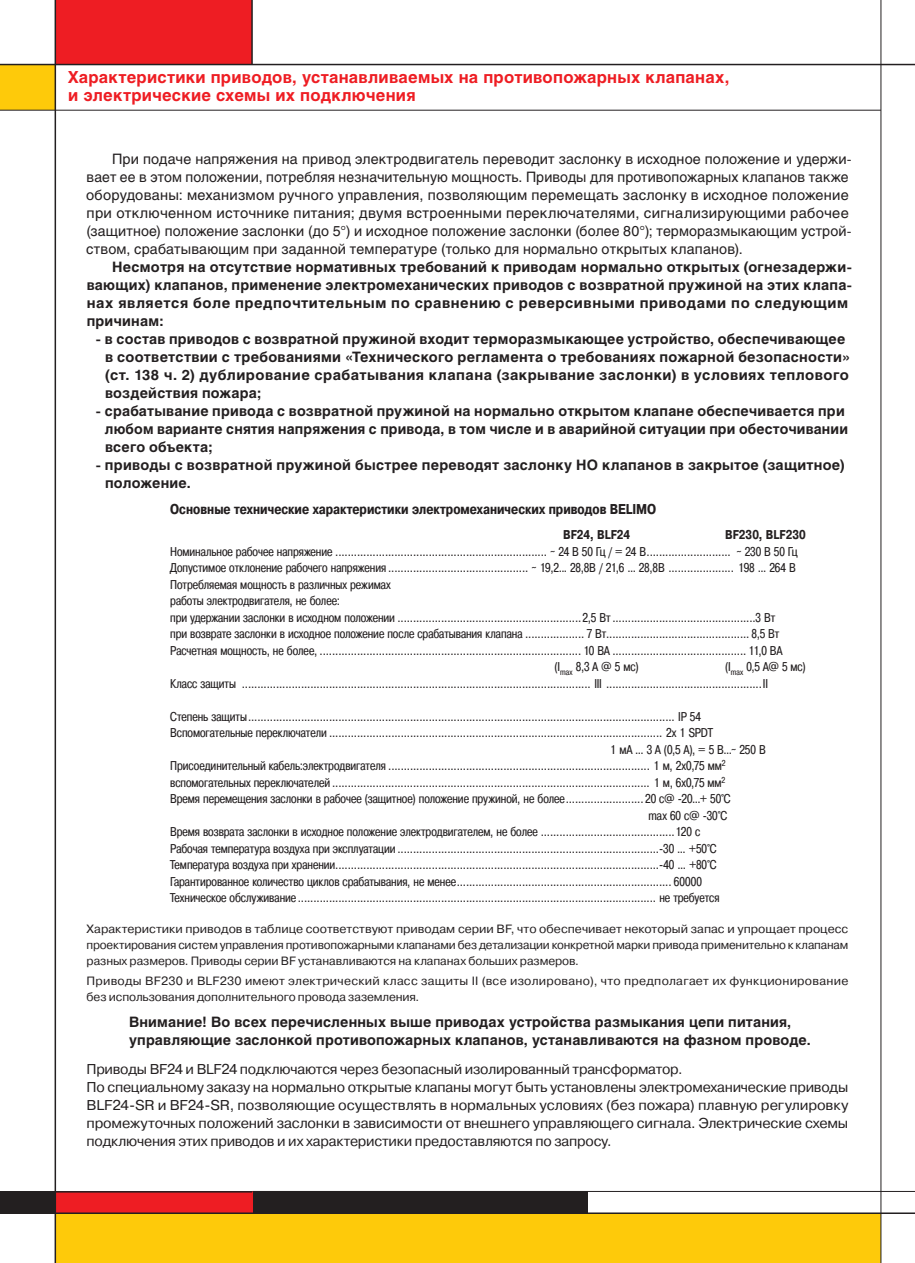
<style>
.page{position:relative;width:915px;height:1263px;background:#fff}
.page>*{position:absolute;margin:0;border:0;box-sizing:border-box;transform-origin:0 0}
.t1{font:700 16.5px/18px "Helios C";letter-spacing:.015em;color:#ee1d23}
.t2{font:700 14.25px/18px "Helios C";letter-spacing:.015em;color:#231f20}
.t3{font:14.25px/18px "Helios C";letter-spacing:.01em;color:#231f20}
.t4{font:14.25px/18px "Pragmatica C";letter-spacing:-.015em;color:#231f20}
.t5{font:700 14.25px "Pragmatica Cond C";color:#231f20}
.t6{font:12.75px/16.5px "Pragmatica Cond C";color:#231f20}
.t7{font:700 12.75px "Pragmatica Cond C";color:#231f20}
.t8{font:12px/15.8px "Pragmatica C";letter-spacing:.01em;color:#231f20;text-align:justify}
</style>
<div class="page">
<div style="left:55px;top:1213px;width:825px;height:50px;background:#feca0a"></div>
<div style="left:56px;top:0;width:196px;height:65px;background:#ee1d23"></div>
<div style="left:0;top:65px;width:55px;height:45px;background:#feca0a"></div>
<hr style="left:0;top:64px;width:914px;height:1px;background:#231f20">
<hr style="left:880px;top:0;width:1px;height:1263px;background:#231f20">
<hr style="left:0;top:110px;width:880px;height:1px;background:#231f20">
<hr style="left:251px;top:0;width:2px;height:64px;background:#231f20">
<div style="left:0;top:1191px;width:587px;height:22px;background:#231f20"></div>
<div style="left:56px;top:1191px;width:196px;height:21px;background:#ee1d23"></div>
<hr style="left:0;top:1212px;width:914px;height:2px;background:#231f20">
<hr style="left:252px;top:1191px;width:662px;height:1px;background:#231f20">
<hr style="left:55px;top:1191px;width:197px;height:1px;background:#231f20">
<hr style="left:55px;top:0;width:1px;height:1263px;background:#231f20">
<p class="t1" style="left:68px;top:68px;width:663px">Характеристики приводов, устанавливаемых на противопожарных клапанах, и электрические схемы их подключения</p>
<p class="t3" style="left:86px;top:150px;width:766px;text-indent:26px">При подаче напряжения на привод электродвигатель переводит заслонку в исходное положение и удержи&shy;вает ее в этом положении, потребляя незначительную мощность. Приводы для противопожарных клапанов также оборудованы: механизмом ручного управления, позволяющим перемещать заслонку в исходное положение при отключенном источнике питания; двумя встроенными переключателями, сигнализирующими рабочее (защитное) положение заслонки (до 5°) и исходное положение заслонки (более 80°); терморазмыкающим устрой&shy;ством, срабатывающим при заданной температуре (только для нормально открытых клапанов).</p>
<p class="t2" style="left:87px;top:258px;width:766px;text-indent:26px">Несмотря на отсутствие нормативных требований к приводам нормально открытых (огнезадержи&shy;вающих) клапанов, применение электромеханических приводов с возвратной пружиной на этих клапа&shy;нах является боле предпочтительным по сравнению с реверсивными приводами по следующим причинам:</p>
<p class="t2" style="left:105px;top:330px;width:746px;text-indent:-9px">- в состав приводов с возвратной пружиной входит терморазмыкающее устройство, обеспечивающее в соответствии с требованиями «Технического регламента о требованиях пожарной безопасности» (ст. 138 ч. 2) дублирование срабатывания клапана (закрывание заслонки) в условиях теплового воздействия пожара;</p>
<p class="t2" style="left:105px;top:402px;width:744px;text-indent:-9px">- срабатывание привода с возвратной пружиной на нормально открытом клапане обеспечивается при любом варианте снятия напряжения с привода, в том числе и в аварийной ситуации при обесточивании всего объекта;</p>
<p class="t2" style="left:105px;top:456px;width:741px;text-indent:-9px">- приводы с возвратной пружиной быстрее переводят заслонку НО клапанов в закрытое (защитное) положение.</p>
<p class="t5" style="left:170px;top:501px;width:487px">Основные технические характеристики электромеханических приводов BELIMO</p>
<p class="t7" style="left:563px;top:528px;width:68px">BF24, BLF24</p>
<p class="t7" style="left:725px;top:528px;width:82px">BF230, BLF230</p>
<p class="t6" style="left:170px;top:543px;width:628px">Номинальное рабочее напряжение .................................................................... ~ 24 В 50 Гц / = 24 В........................... ~ 230 В 50 Гц</p>
<p class="t6" style="left:170px;top:559px;width:626px">Допустимое отклонение рабочего напряжения ............................................. ~ 19,2... 28,8В / 21,6 ... 28,8В ..................... 198 ... 264 В</p>
<p class="t6" style="left:170px;top:576px;width:222px">Потребляемая мощность в различных режимах</p>
<p class="t6" style="left:170px;top:592px;width:171px">работы электродвигателя, не более:</p>
<p class="t6" style="left:170px;top:609px;width:606px">при удержании заслонки в исходном положении ...........................................................2,5 Вт ..............................................3 Вт</p>
<p class="t6" style="left:170px;top:625px;width:610px">при возврате заслонки в исходное положение после срабатывания клапана ................... 7 Вт.............................................. 8,5 Вт</p>
<p class="t6" style="left:170px;top:642px;width:613px">Расчетная мощность, не более, .................................................................................... 10 ВА ........................................... 11,0 ВА</p>
<p class="t6" style="left:554px;top:658px;width:86px">(I<sub>max</sub> 8,3 А @ 5 мс)</p>
<p class="t6" style="left:170px;top:658px;width:636px;text-indent:554px">(I<sub>max</sub> 0,5 А@ 5 мс)<br>Класс защиты ................................................................................................................ III ..................................................II</p>
<p class="t6" style="left:170px;top:708px;width:532px">Степень защиты......................................................................................................................................... IP 54</p>
<p class="t6" style="left:170px;top:724px;width:544px">Вспомогательные переключатели ........................................................................................................... 2х 1 SPDT</p>
<p class="t6" style="left:610px;top:741px;width:157px">1 мА ... 3 А (0,5 А), = 5 В...~ 250 В</p>
<p class="t6" style="left:170px;top:757px;width:556px">Присоединительный кабель:электродвигателя .................................................................................... 1 м, 2х0,75 мм<sup>2</sup></p>
<p class="t6" style="left:170px;top:774px;width:556px">вспомогательных переключателей ...................................................................................................... 1 м, 6х0,75 мм<sup>2</sup></p>
<p class="t6" style="left:170px;top:790px;width:561px">Время перемещения заслонки в рабочее (защитное) положение пружиной, не более......................... 20 c@ -20...+ 50°С</p>
<p class="t6" style="left:648px;top:807px;width:80px">max 60 c@ -30°С</p>
<p class="t6" style="left:170px;top:823px;width:531px">Время возврата заслонки в исходное положение электродвигателем, не более ...........................................120 с</p>
<p class="t6" style="left:170px;top:840px;width:547px">Рабочая температура воздуха при эксплуатации ....................................................................................-30 ... +50°С</p>
<p class="t6" style="left:170px;top:856px;width:547px">Температура воздуха при хранении........................................................................................................-40 ... +80°С</p>
<p class="t6" style="left:170px;top:873px;width:533px">Гарантированное количество циклов срабатывания, не менее..................................................................... 60000</p>
<p class="t6" style="left:170px;top:889px;width:550px">Техническое обслуживание ................................................................................................................... не требуется</p>
<p class="t8" style="left:87px;top:921px;width:763px">Характеристики приводов в таблице соответствуют приводам серии BF, что обеспечивает некоторый запас и упрощает процесс проектирования систем управления противопожарными клапанами без детализации конкретной марки привода применительно к клапанам разных размеров. Приводы серии BF устанавливаются на клапанах больших размеров.</p>
<p class="t8" style="left:87px;top:973px;width:763px">Приводы BF230 и BLF230 имеют электрический класс защиты II (все изолировано), что предполагает их функционирование без использования дополнительного провода заземления.</p>
<p class="t2" style="left:129px;top:1013px;width:682px">Внимание! Во всех перечисленных выше приводах устройства размыкания цепи питания, управляющие заслонкой противопожарных клапанов, устанавливаются на фазном проводе.</p>
<p class="t4" style="left:87px;top:1060px;width:763px">Приводы BF24 и BLF24 подключаются через безопасный изолированный трансформатор.<br>По специальному заказу на нормально открытые клапаны могут быть установлены электромеханические приводы BLF24-SR и BF24‑SR, позволяющие осуществлять в нормальных условиях (без пожара) плавную регулировку промежуточных положений заслонки в зависимости от внешнего управляющего сигнала. Электрические схемы подключения этих приводов и их характеристики предоставляются по запросу.</p>
</div>
